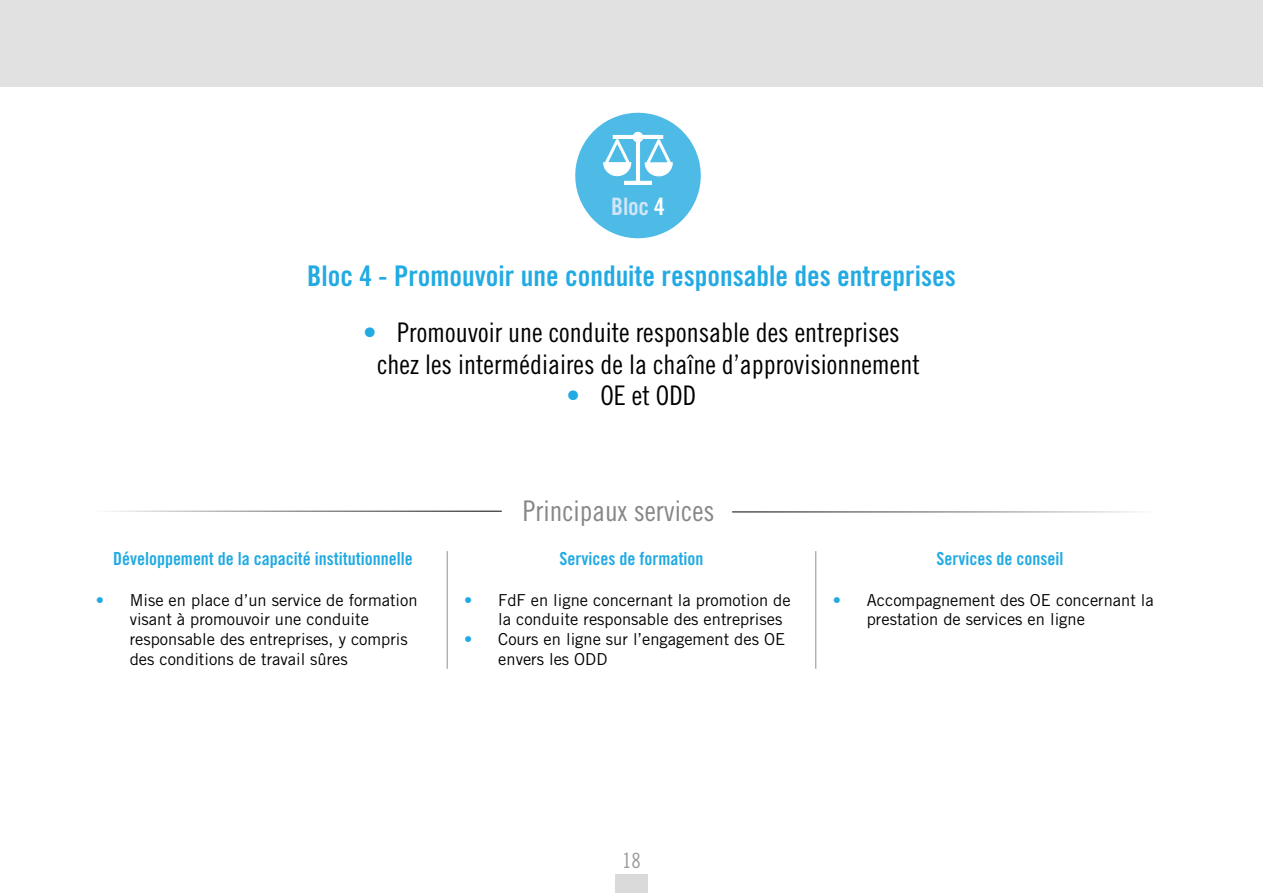
<style>
.page{position:relative;width:1263px;height:893px;background:#fff}
.page>*{position:absolute;margin:0;border:0;box-sizing:border-box;transform-origin:0 0}
.t1{font:28.5px "Trade Gothic Bold Cond Twenty";color:#22aae2}
.t2{font:28.5px "Trade Gothic Cond Eighteen";color:#878787}
.t3{font:27px/31.5px "Trade Gothic Cond Eighteen";color:#000}
.t4{font:24px "Trade Gothic Bold Cond Twenty";color:#d0e6f8}
.t5{font:21px "Trade Gothic Cond Eighteen";color:#9d9d9c}
.t6{font:18px "Trade Gothic Bold Cond Twenty";color:#22aae2}
.t7{font:16.5px/19.8px "Trade Gothic";color:#000}
.s1{color:#fff}
.s2{color:#22aae2}
</style>
<div class="page">
<div style="left:0;top:0;width:1263px;height:87px;background:#e2e1e1"></div>
<div style="left:615px;top:874px;width:33px;height:19px;background:#dadada"></div>
<svg style="left:575px;top:112px;width:126px;height:127px"></svg>
<hr style="left:447px;top:551px;width:1px;height:118px;background:#9d9d9c">
<hr style="left:815px;top:551px;width:1px;height:118px;background:#9d9d9c">
<h3 class="t4" style="left:611px;top:192px;width:55px">Bloc <span class="s1">4</span></h3>
<h1 class="t1" style="left:307px;top:258px;width:650px">Bloc 4 - Promouvoir une conduite responsable des entreprises</h1>
<h2 class="t3" style="left:377px;top:317px;width:544px;text-indent:-14px"><span class="s2">•</span> Promouvoir une conduite responsable des entreprises chez les intermédiaires de la chaîne d’approvisionnement</h2>
<h2 class="t3" style="left:566px;top:380px;width:132px"><span class="s2">•</span> OE et ODD</h2>
<p class="t6" style="left:113px;top:547px;width:301px">Développement de la capacité institutionnelle</p>
<p class="t7" style="left:130px;top:590px;width:289px;text-indent:-34px"><span class="s2">•</span> Mise en place d’un service de formation visant à promouvoir une conduite responsable des entreprises, y compris des conditions de travail sûres</p>
<h1 class="t2" style="left:523px;top:494px;width:193px">Principaux services</h1>
<p class="t6" style="left:559px;top:547px;width:145px">Services de formation</p>
<p class="t7" style="left:498px;top:590px;width:294px;text-indent:-34px"><span class="s2">•</span> FdF en ligne concernant la promotion de la conduite responsable des entreprises</p>
<p class="t7" style="left:498px;top:629px;width:288px;text-indent:-34px"><span class="s2">•</span> Cours en ligne sur l’engagement des OE envers les ODD</p>
<p class="t6" style="left:936px;top:547px;width:128px">Services de conseil</p>
<p class="t7" style="left:867px;top:590px;width:288px;text-indent:-34px"><span class="s2">•</span> Accompagnement des OE concernant la prestation de services en ligne</p>
<p class="t5" style="left:622px;top:848px;width:20px">18</p>
</div>
